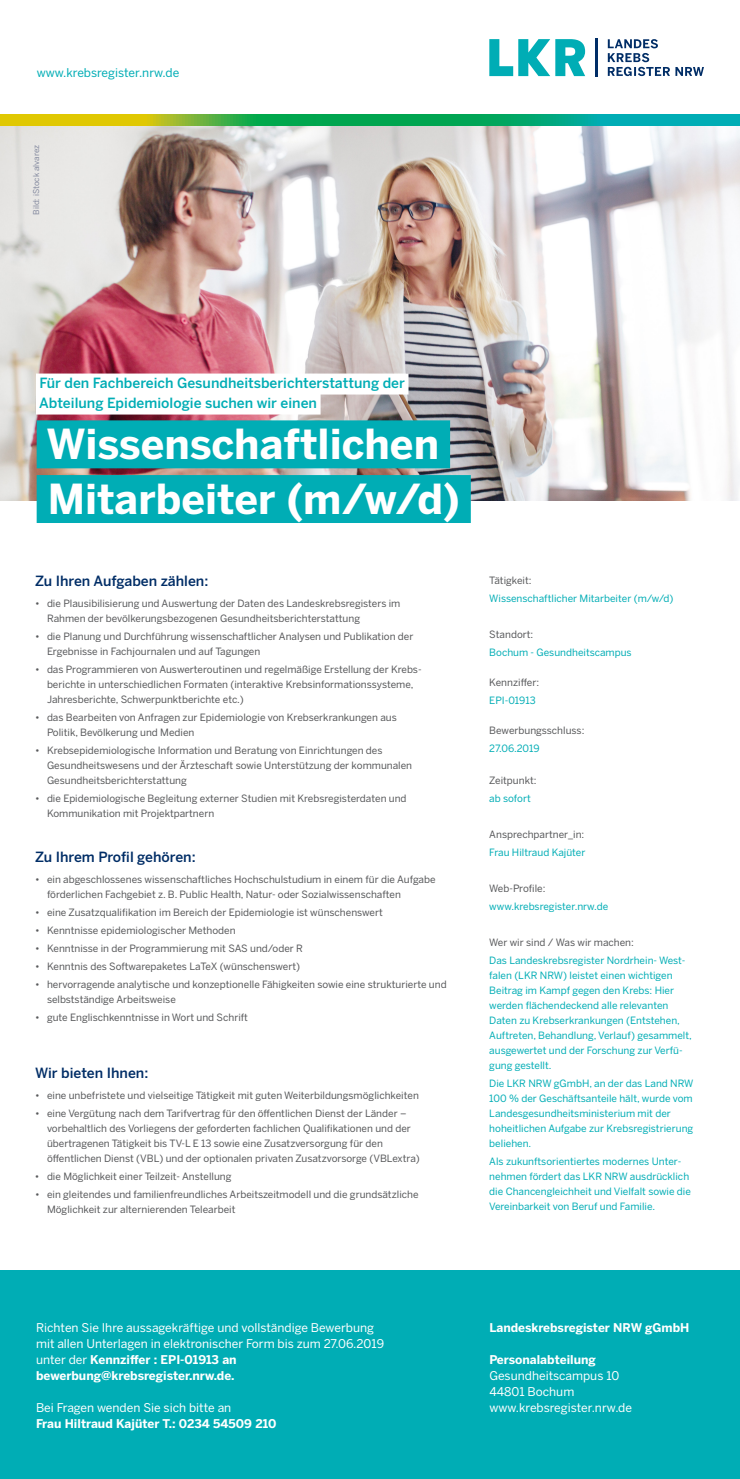
<style>
.page{position:relative;width:740px;height:1479px;background:#fff}
.page>*{position:absolute;margin:0;border:0;box-sizing:border-box;transform-origin:0 0}
.t1{font:700 41.1px/54.7px "Benton Sans";color:#fff}
.t2{font:500 14px/20px "Benton Sans";color:#00adb5}
.t3{font:500 14px "Benton Sans";color:#002d66}
.t4{font:12px/16px "Benton Sans";color:#fff}
.t5{font:700 12px "Benton Sans";color:#fff}
.t6{font:12px "Benton Sans";color:#00adb5}
.t7{font:10px/15px "Benton Sans";color:#57585a}
.t8{font:10px/15px "Benton Sans";color:#00adb5}
.t9{font:8px "Benton Sans";color:#81879d}
.s1{font-weight:700}
</style>
<div class="page">
<img style="left:0;top:125px;width:740px;height:375px">
<hr style="left:595px;top:38px;width:3px;height:39px;background:#002d66">
<svg style="left:489px;top:39px;width:96px;height:37px"></svg>
<svg style="left:608px;top:39px;width:96px;height:37px"></svg>
<svg style="left:0;top:114px;width:740px;height:11px;background:#3cb056"></svg>
<div style="left:0;top:1270px;width:740px;height:209px;background:#00adb5"></div>
<div style="left:37px;top:420px;width:413px;height:48px;background:#00adb5"></div>
<div style="left:37px;top:475px;width:434px;height:48px;background:#00adb5"></div>
<div style="left:36px;top:374px;width:373px;height:21px;background:#fff"></div>
<div style="left:36px;top:394px;width:285px;height:21px;background:#fff"></div>
<p class="t6" style="left:37px;top:65px;width:144px">www.krebsregister.nrw.de</p>
<p class="t9" style="left:31px;top:215px;width:71px;rotate:-90deg">Bild: iStock alvarez</p>
<h2 class="t2" style="left:39px;top:373px;width:367px">Für den Fachbereich Gesundheitsberichterstattung der<br>Abteilung Epidemiologie suchen wir einen</h2>
<h1 class="t1" style="left:46px;top:418px;width:415px">Wissenschaftlichen<br>Mitarbeiter (m/w/d)</h1>
<h2 class="t3" style="left:35px;top:572px;width:175px">Zu Ihren Aufgaben zählen:</h2>
<p class="t7" style="left:47px;top:596px;width:355px;text-indent:-12px">• die Plausibilisierung und Auswertung der Daten des Landeskrebsregisters im<br>Rahmen der bevölkerungsbezogenen Gesundheitsberichterstattung</p>
<p class="t7" style="left:47px;top:629px;width:368px;text-indent:-12px">• die Planung und Durchführung wissenschaftlicher Analysen und Publikation der<br>Ergebnisse in Fachjournalen und auf Tagungen</p>
<p class="t7" style="left:47px;top:662px;width:376px;text-indent:-12px">• das Programmieren von Auswerteroutinen und regelmäßige Erstellung der Krebs&shy;berichte in unterschiedlichen Formaten (interaktive Krebsinformationssysteme,<br>Jahresberichte, Schwerpunktberichte etc.)</p>
<p class="t7" style="left:47px;top:710px;width:351px;text-indent:-12px">• das Bearbeiten von Anfragen zur Epidemiologie von Krebserkrankungen aus<br>Politik, Bevölkerung und Medien</p>
<p class="t7" style="left:47px;top:743px;width:367px;text-indent:-12px">• Krebsepidemiologische Information und Beratung von Einrichtungen des<br>Gesundheitswesens und der Ärzteschaft sowie Unterstützung der kommunalen<br>Gesundheitsberichterstattung</p>
<p class="t7" style="left:47px;top:791px;width:361px;text-indent:-12px">• die Epidemiologische Begleitung externer Studien mit Krebsregisterdaten und<br>Kommunikation mit Projektpartnern</p>
<h2 class="t3" style="left:35px;top:848px;width:162px">Zu Ihrem Profil gehören:</h2>
<p class="t7" style="left:47px;top:872px;width:390px;text-indent:-12px">• ein abgeschlossenes wissenschaftliches Hochschulstudium in einem für die Aufgabe förderlichen Fachgebiet z. B. Public Health, Natur- oder Sozialwissenschaften</p>
<p class="t7" style="left:35px;top:905px;width:349px">• eine Zusatzqualifikation im Bereich der Epidemiologie ist wünschenswert</p>
<p class="t7" style="left:35px;top:923px;width:202px">• Kenntnisse epidemiologischer Methoden</p>
<p class="t7" style="left:35px;top:941px;width:270px">• Kenntnisse in der Programmierung mit SAS und/oder R</p>
<p class="t7" style="left:35px;top:959px;width:267px">• Kenntnis des Softwarepaketes LaTeX (wünschenswert)</p>
<p class="t7" style="left:47px;top:977px;width:401px;text-indent:-12px">• hervorragende analytische und konzeptionelle Fähigkeiten sowie eine strukturierte und selbstständige Arbeitsweise</p>
<p class="t7" style="left:35px;top:1010px;width:215px">• gute Englischkenntnisse in Wort und Schrift</p>
<h2 class="t3" style="left:35px;top:1064px;width:115px">Wir bieten Ihnen:</h2>
<p class="t7" style="left:35px;top:1088px;width:385px">• eine unbefristete und vielseitige Tätigkeit mit guten Weiterbildungsmöglichkeiten</p>
<p class="t7" style="left:47px;top:1106px;width:374px;text-indent:-12px">• eine Vergütung nach dem Tarifvertrag für den öffentlichen Dienst der Länder – vorbehaltlich des Vorliegens der geforderten fachlichen Qualifikationen und der übertragenen Tätigkeit bis TV-L E 13 sowie eine Zusatzversorgung für den öffentlichen Dienst (VBL) und der optionalen privaten Zusatzvorsorge (VBLextra)</p>
<p class="t7" style="left:35px;top:1169px;width:198px">• die Möglichkeit einer Teilzeit- Anstellung</p>
<p class="t7" style="left:47px;top:1187px;width:373px;text-indent:-12px">• ein gleitendes und familienfreundliches Arbeitszeitmodell und die grundsätzliche<br>Möglichkeit zur alternierenden Telearbeit</p>
<p class="t7" style="left:489px;top:573px;width:44px">Tätigkeit:</p>
<p class="t8" style="left:489px;top:591px;width:186px">Wissenschaftlicher Mitarbeiter (m/w/d)</p>
<p class="t7" style="left:489px;top:627px;width:46px">Standort:</p>
<p class="t8" style="left:489px;top:645px;width:144px">Bochum - Gesundheitscampus</p>
<p class="t7" style="left:489px;top:675px;width:51px">Kennziffer:</p>
<p class="t8" style="left:489px;top:693px;width:48px">EPI-01913</p>
<p class="t7" style="left:489px;top:723px;width:97px">Bewerbungsschluss:</p>
<p class="t8" style="left:489px;top:741px;width:52px">27.06.2019</p>
<p class="t7" style="left:489px;top:773px;width:49px">Zeitpunkt:</p>
<p class="t8" style="left:489px;top:791px;width:43px">ab sofort</p>
<p class="t7" style="left:489px;top:827px;width:96px">Ansprechpartner_in:</p>
<p class="t8" style="left:489px;top:845px;width:98px">Frau Hiltraud Kajüter</p>
<p class="t7" style="left:489px;top:881px;width:58px">Web-Profile:</p>
<p class="t8" style="left:489px;top:899px;width:120px">www.krebsregister.nrw.de</p>
<p class="t7" style="left:489px;top:935px;width:146px">Wer wir sind / Was wir machen:</p>
<p class="t8" style="left:489px;top:953px;width:204px">Das Landeskrebsregister Nordrhein- West&shy;falen (LKR NRW) leistet einen wichtigen Beitrag im Kampf gegen den Krebs: Hier werden flächendeckend alle relevanten Daten zu Krebserkrankungen (Entstehen, Auftreten, Behandlung, Verlauf) gesammelt, ausgewertet und der Forschung zur Verfü&shy;gung gestellt.</p>
<p class="t8" style="left:489px;top:1076px;width:206px">Die LKR NRW gGmbH, an der das Land NRW 100 % der Geschäftsanteile hält, wurde vom Landesgesundheitsministerium mit der hoheitlichen Aufgabe zur Krebsregistrierung beliehen.</p>
<p class="t8" style="left:489px;top:1154px;width:203px">Als zukunftsorientiertes modernes Unter&shy;nehmen fördert das LKR NRW ausdrücklich die Chancengleichheit und Vielfalt sowie die Vereinbarkeit von Beruf und Familie.</p>
<p class="t4" style="left:36px;top:1320px;width:350px">Richten Sie Ihre aussagekräftige und vollständige Bewerbung mit allen Unterlagen in elektronischer Form bis zum 27.06.2019 unter der <span class="s1">Kennziffer : EPI-01913 an bewerbung@krebsregister.nrw.de.</span></p>
<p class="t4" style="left:36px;top:1400px;width:197px">Bei Fragen wenden Sie sich bitte an</p>
<p class="t5" style="left:36px;top:1416px;width:242px">Frau Hiltraud Kajüter T.: 0234 54509 210</p>
<p class="t5" style="left:489px;top:1320px;width:202px">Landeskrebsregister NRW gGmbH</p>
<p class="t5" style="left:489px;top:1352px;width:108px">Personalabteilung</p>
<p class="t4" style="left:489px;top:1368px;width:144px">Gesundheitscampus 10<br>44801 Bochum www.krebsregister.nrw.de</p>
</div>
